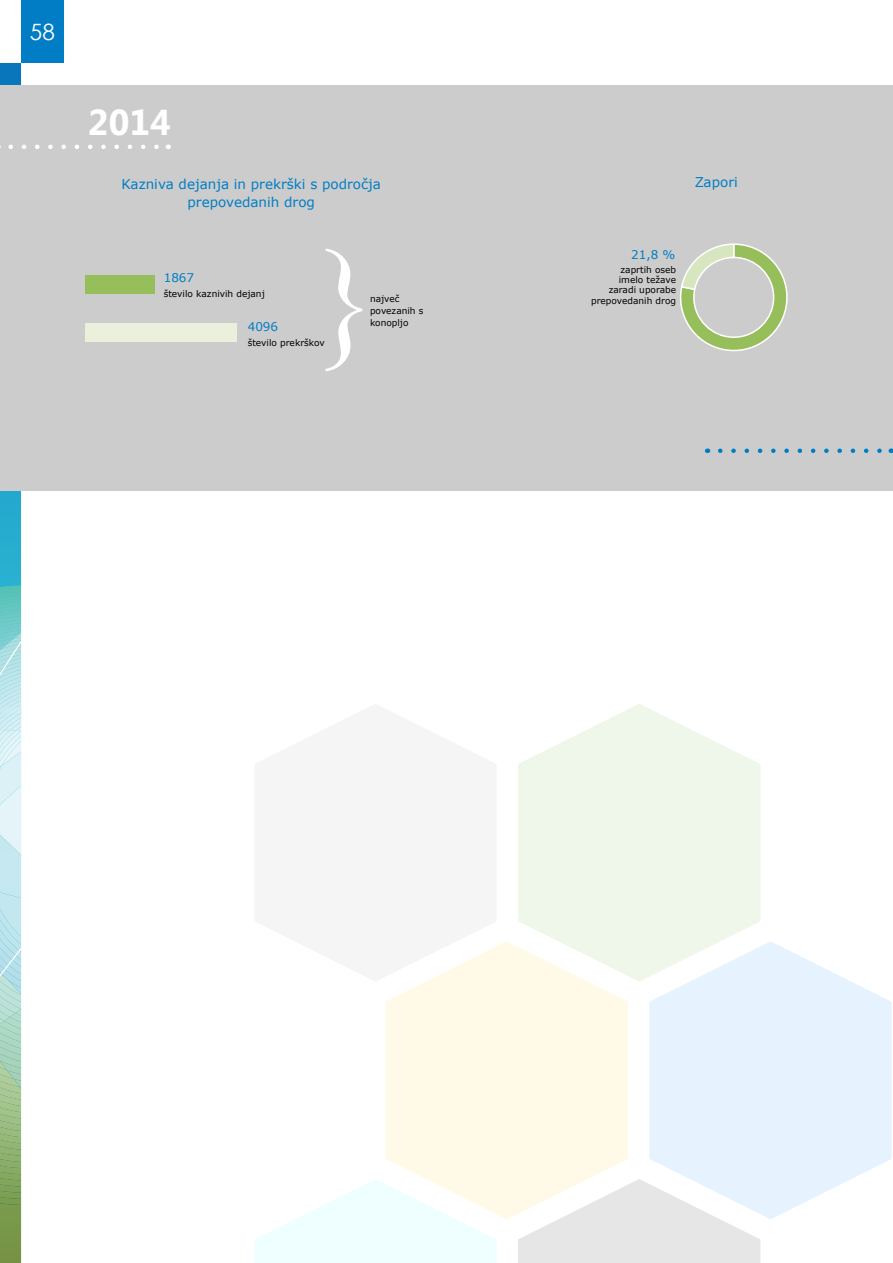
<style>
.page{position:relative;width:893px;height:1263px;background:#fff}
.page>*{position:absolute;margin:0;border:0;box-sizing:border-box;transform-origin:0 0}
.t1{font:700 36px "Segoe UI";color:#fff}
.t2{font:22.5px "Century Gothic";color:#fff}
.t3{font:13.5px/18px "MS Reference Sans Serif";color:#007dc5;text-align:center}
.t4{font:12px "MS Reference Sans Serif";color:#007dc5}
.t5{font:9px/10.4px "MS Reference Sans Serif";color:#000;text-align:right}
</style>
<div class="page">
<div style="left:21px;top:0;width:43px;height:63px;background:#007dc5"></div>
<div style="left:0;top:85px;width:893px;height:405px;background:#ccc"></div>
<svg style="left:680px;top:243px;width:108px;height:109px"></svg>
<div style="left:86px;top:323px;width:151px;height:18px;background:#ebf0dc"></div>
<svg style="left:0;top:14px;width:161px;height:1249px"></svg>
<svg style="left:720px;top:448px;width:162px;height:5px"></svg>
<svg style="left:518px;top:704px;width:243px;height:278px"></svg>
<svg style="left:385px;top:938px;width:246px;height:281px"></svg>
<svg style="left:647px;top:938px;width:245px;height:281px"></svg>
<svg style="left:515px;top:1176px;width:248px;height:87px"></svg>
<svg style="left:255px;top:1176px;width:244px;height:87px"></svg>
<h2 class="t2" style="left:30px;top:16px;width:26px">58</h2>
<h1 class="t1" style="left:88px;top:96px;width:84px">2014</h1>
<h3 class="t3" style="left:122px;top:175px;width:261px">Kazniva dejanja in prekrški s področja prepovedanih drog</h3>
<h3 class="t4" style="left:164px;top:270px;width:32px">1867</h3>
<p class="t5" style="left:164px;top:288px;width:103px">število kaznivih dejanj</p>
<h3 class="t4" style="left:248px;top:319px;width:32px">4096</h3>
<p class="t5" style="left:248px;top:337px;width:79px">število prekrškov</p>
<p class="t5" style="left:370px;top:293px;width:55px;line-height:12px;text-align:left">največ povezanih s konopljo</p>
<h3 class="t3" style="left:695px;top:172px;width:45px">Zapori</h3>
<h3 class="t4" style="left:631px;top:247px;width:46px">21,8 %</h3>
<p class="t5" style="left:591px;top:264px;width:86px">zaprtih oseb<br>imelo težave zaradi uporabe prepovedanih drog</p>
</div>
